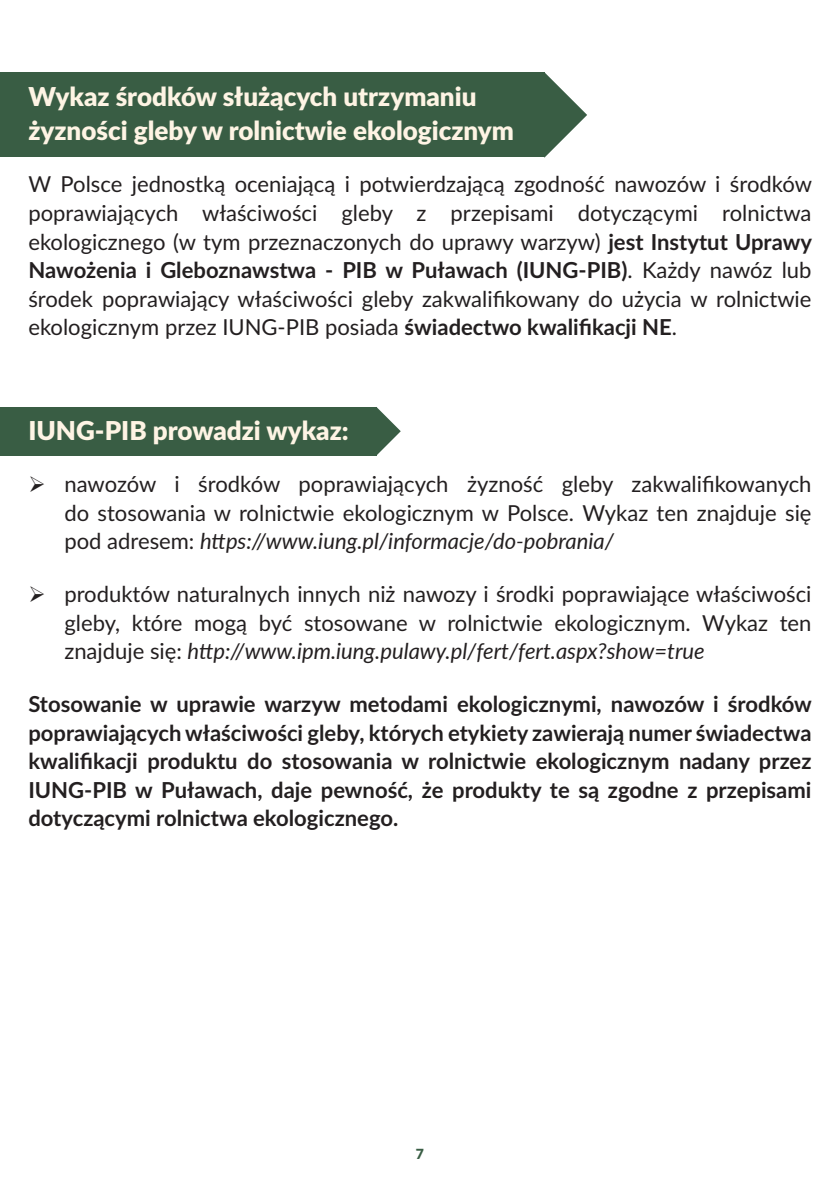
<style>
.page{position:relative;width:840px;height:1191px;background:#fff}
.page>*{position:absolute;margin:0;border:0;box-sizing:border-box;transform-origin:0 0}
.t1{font:900 26px/33.8px "Lato";color:#fef4e4}
.t2{font:22px/28.6px "Lato";color:#231f20;text-align:justify}
.t3{font:700 22px/28.6px "Lato";color:#231f20;text-align:justify}
.t4{font:900 14px "Lato";color:#395d44}
.s1{font-weight:700}
.s2{font-style:italic}
</style>
<div class="page">
<svg style="left:544px;top:72px;width:43px;height:86px"></svg>
<div style="left:0;top:72px;width:544px;height:85px;background:#395d44"></div>
<svg style="left:376px;top:407px;width:24px;height:48px"></svg>
<div style="left:0;top:407px;width:376px;height:48px;background:#395d44"></div>
<p class="t1" style="left:28px;top:78px;width:487px">Wykaz środków służących utrzymaniu żyzności gleby w rolnictwie ekologicznym</p>
<p class="t2" style="left:28px;top:169px;width:784px">W Polsce jednostką oceniającą i potwierdzającą zgodność nawozów i środków poprawiających właściwości gleby z przepisami dotyczącymi rolnictwa ekologicznego (w tym przeznaczonych do uprawy warzyw) <span class="s1">jest Instytut Uprawy Nawożenia i Gleboznawstwa - PIB w Puławach (IUNG-PIB)</span>. Każdy nawóz lub środek poprawiający właściwości gleby zakwalifikowany do użycia w rolnictwie ekologicznym przez IUNG-PIB posiada <span class="s1">świadectwo kwalifikacji NE</span>.</p>
<p class="t1" style="left:28px;top:412px;width:322px">IUNG-PIB prowadzi wykaz:</p>
<p class="t2" style="left:64px;top:469px;width:748px;text-indent:-36px">➢ nawozów i środków poprawiających żyzność gleby zakwalifikowanych do stosowania w rolnictwie ekologicznym w Polsce. Wykaz ten znajduje się pod adresem: <span class="s2">https://www.iung.pl/informacje/do-pobrania/</span></p>
<p class="t2" style="left:64px;top:579px;width:748px;text-indent:-36px">➢ produktów naturalnych innych niż nawozy i środki poprawiające właściwości gleby, które mogą być stosowane w rolnictwie ekologicznym. Wykaz ten znajduje się: <span class="s2">http://www.ipm.iung.pulawy.pl/fert/fert.aspx?show=true</span></p>
<p class="t3" style="left:28px;top:688px;width:784px">Stosowanie w uprawie warzyw metodami ekologicznymi, nawozów i środków poprawiających właściwości gleby, których etykiety zawierają numer świadectwa kwalifikacji produktu do stosowania w rolnictwie ekologicznym nadany przez IUNG-PIB w Puławach, daje pewność, że produkty te są zgodne z przepisami dotyczącymi rolnictwa ekologicznego.</p>
<p class="t4" style="left:415px;top:1143px;width:10px">7</p>
</div>
